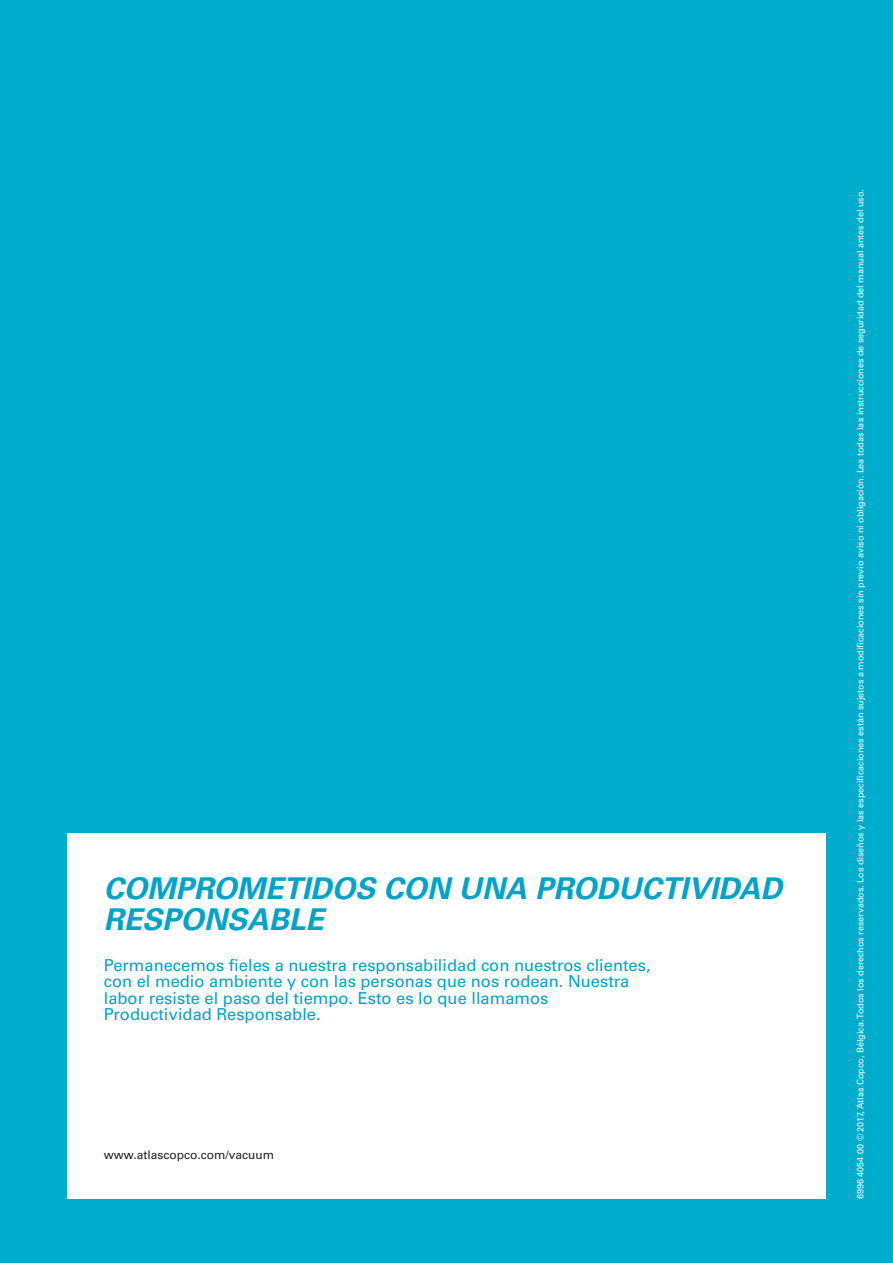
<style>
.page{position:relative;width:893px;height:1263px;background:#00adcc}
.page>*{position:absolute;margin:0;border:0;box-sizing:border-box;transform-origin:0 0}
.t1{font:italic 700 30px/31.5px "Univers LT Std";color:#00a4ca}
.t2{font:16.5px/16.5px "Univers LT Std";color:#00a4ca}
.t3{font:12px "Univers LT Std";color:#231f20}
.t4{font:9px "Univers LT Std";color:#fff}
</style>
<div class="page">
<div style="left:67px;top:833px;width:759px;height:366px;background:#fff"></div>
<h1 class="t1" style="left:104px;top:872px;width:687px">COMPROMETIDOS CON UNA PRODUCTIVIDAD<br>RESPONSABLE</h1>
<h2 class="t2" style="left:104px;top:956px;width:548px">Permanecemos fieles a nuestra responsabilidad con nuestros clientes, con el medio ambiente y con las personas que nos rodean. Nuestra labor resiste el paso del tiempo. Esto es lo que llamamos Productividad Responsable.</h2>
<h3 class="t3" style="left:104px;top:1147px;width:172px">www.atlascopco.com/vacuum</h3>
<p class="t4" style="left:855px;top:1199px;width:1011px;rotate:-90deg">6996 4054 00 © 2017, Atlas Copco, Bélgica. Todos los derechos reservados. Los diseños y las especificaciones están sujetos a modificaciones sin previo aviso ni obligación. Lea todas las instrucciones de seguridad del manual antes del uso.</p>
</div>
